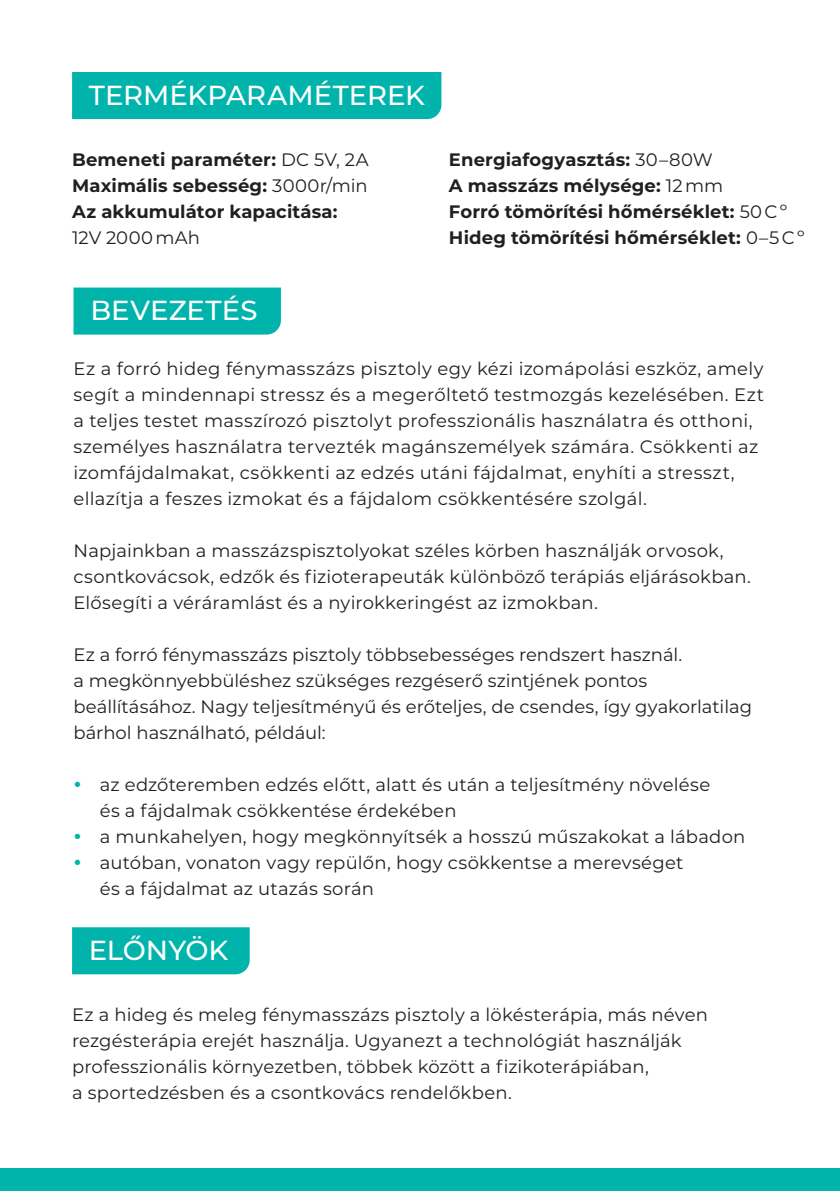
<style>
.page{position:relative;width:840px;height:1191px;background:#fff}
.page>*{position:absolute;margin:0;border:0;box-sizing:border-box;transform-origin:0 0}
.t1{font:500 27.4px "Montserrat";letter-spacing:.005em;color:#fff}
.t2{font:18px/26px "Montserrat";letter-spacing:.01em;color:#231f20}
.t3{font:700 18px "Montserrat";letter-spacing:.005em;color:#231f20}
.s1{font-weight:400}
.s2{color:#00b4ac}
</style>
<div class="page">
<div style="left:0;top:1168px;width:839px;height:23px;background:#00b4ac"></div>
<div style="left:72px;top:927px;width:177px;height:47px;background:#00b4ac"></div>
<div style="left:72px;top:72px;width:369px;height:47px;background:#00b4ac"></div>
<div style="left:73px;top:287px;width:208px;height:47px;background:#00b4ac"></div>
<p class="t1" style="left:89px;top:76px;width:337px">TERMÉKPARAMÉTEREK</p>
<p class="t3" style="left:72px;top:147px;width:298px">Bemeneti paraméter: <span class="s1">DC 5V, 2A</span></p>
<p class="t3" style="left:72px;top:173px;width:297px">Maximális sebesség: <span class="s1">3000r/min</span></p>
<p class="t3" style="left:72px;top:199px;width:267px">Az akkumulátor kapacitása:</p>
<p class="t2" style="left:72px;top:224px;width:129px">12V 2000 mAh</p>
<p class="t1" style="left:90px;top:291px;width:168px">BEVEZETÉS</p>
<p class="t3" style="left:448px;top:147px;width:265px">Energiafogyasztás: <span class="s1">30–80W</span></p>
<p class="t3" style="left:448px;top:173px;width:275px">A masszázs mélysége: <span class="s1">12 mm</span></p>
<p class="t3" style="left:448px;top:199px;width:340px">Forró tömörítési hőmérséklet: <span class="s1">50 C º</span></p>
<p class="t3" style="left:448px;top:225px;width:357px">Hideg tömörítési hőmérséklet: <span class="s1">0–5 C º</span></p>
<p class="t2" style="left:73px;top:355px;width:691px">Ez a forró hideg fénymasszázs pisztoly egy kézi izomápolási eszköz, amely segít a mindennapi stressz és a megerőltető testmozgás kezelésében. Ezt a teljes testet masszírozó pisztolyt professzionális használatra és otthoni, személyes használatra tervezték magánszemélyek számára. Csökkenti az izomfájdalmakat, csökkenti az edzés utáni fájdalmat, enyhíti a stresszt, ellazítja a feszes izmokat és a fájdalom csökkentésére szolgál.</p>
<p class="t2" style="left:73px;top:537px;width:678px">Napjainkban a masszázspisztolyokat széles körben használják orvosok, csontkovácsok, edzők és fizioterapeuták különböző terápiás eljárásokban.<br>Elősegíti a véráramlást és a nyirokkeringést az izmokban.</p>
<p class="t2" style="left:73px;top:641px;width:610px">Ez a forró fénymasszázs pisztoly többsebességes rendszert használ.</p>
<p class="t2" style="left:73px;top:667px;width:679px">a megkönnyebbüléshez szükséges rezgéserő szintjének pontos beállításához. Nagy teljesítményű és erőteljes, de csendes, így gyakorlatilag bárhol használható, például:</p>
<p class="t2" style="left:100px;top:771px;width:611px;text-indent:-26px"><span class="s2">•</span> az edzőteremben edzés előtt, alatt és után a teljesítmény növelése és a fájdalmak csökkentése érdekében</p>
<p class="t2" style="left:73px;top:823px;width:673px"><span class="s2">•</span> a munkahelyen, hogy megkönnyítsék a hosszú műszakokat a lábadon</p>
<p class="t2" style="left:100px;top:849px;width:585px;text-indent:-26px"><span class="s2">•</span> autóban, vonaton vagy repülőn, hogy csökkentse a merevséget és a fájdalmat az utazás során</p>
<p class="t1" style="left:89px;top:931px;width:141px">ELŐNYÖK</p>
<p class="t2" style="left:72px;top:1001px;width:637px">Ez a hideg és meleg fénymasszázs pisztoly a lökésterápia, más néven rezgésterápia erejét használja. Ugyanezt a technológiát használják professzionális környezetben, többek között a fizikoterápiában,<br>a sportedzésben és a csontkovács rendelőkben.</p>
</div>
